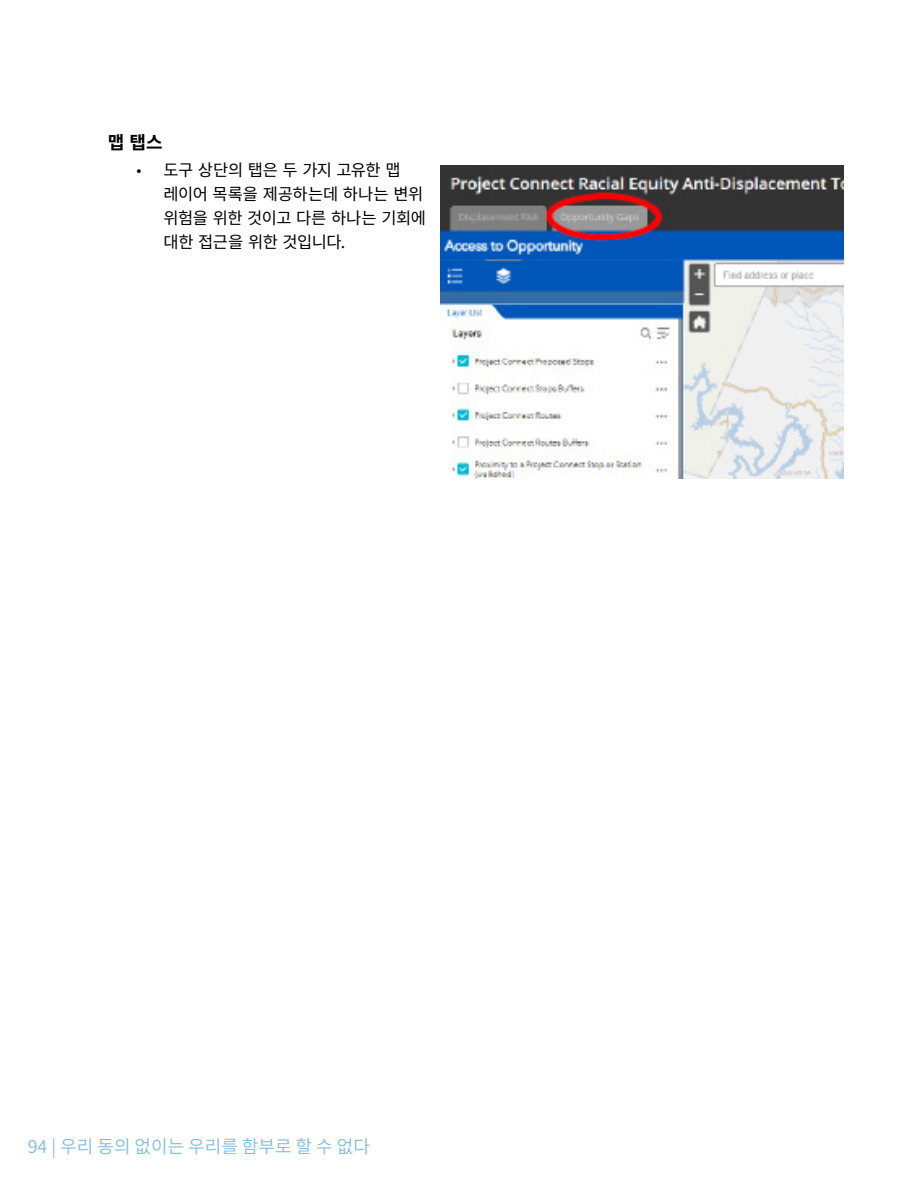
<style>
.page{position:relative;width:918px;height:1188px;background:#fff}
.page>*{position:absolute;margin:0;border:0;box-sizing:border-box;transform-origin:0 0}
.t1{font:18px "Source Han Sans KR";color:#80bce0}
.t2{font:700 18px "Noto Sans KR";color:#000}
.t3{font:16.5px/24px "Noto Sans KR";letter-spacing:-.025em;color:#000}
.s1{font-family:"Koz Go Pr 6 N"}
</style>
<div class="page">
<img style="left:441px;top:165px;width:403px;height:314px">
<p class="t2" style="left:108px;top:133px;width:56px">맵 탭스</p>
<p class="t3" style="left:163px;top:158px;width:264px;text-indent:-27px"><span class="s1">•</span> 도구 상단의 탭은 두 가지 고유한 맵 레이어 목록을 제공하는데 하나는 변위 위험을 위한 것이고 다른 하나는 기회에 대한 접근을 위한 것입니다.</p>
<p class="t1" style="left:28px;top:1136px;width:344px">94 | 우리 동의 없이는 우리를 함부로 할 수 없다</p>
</div>
